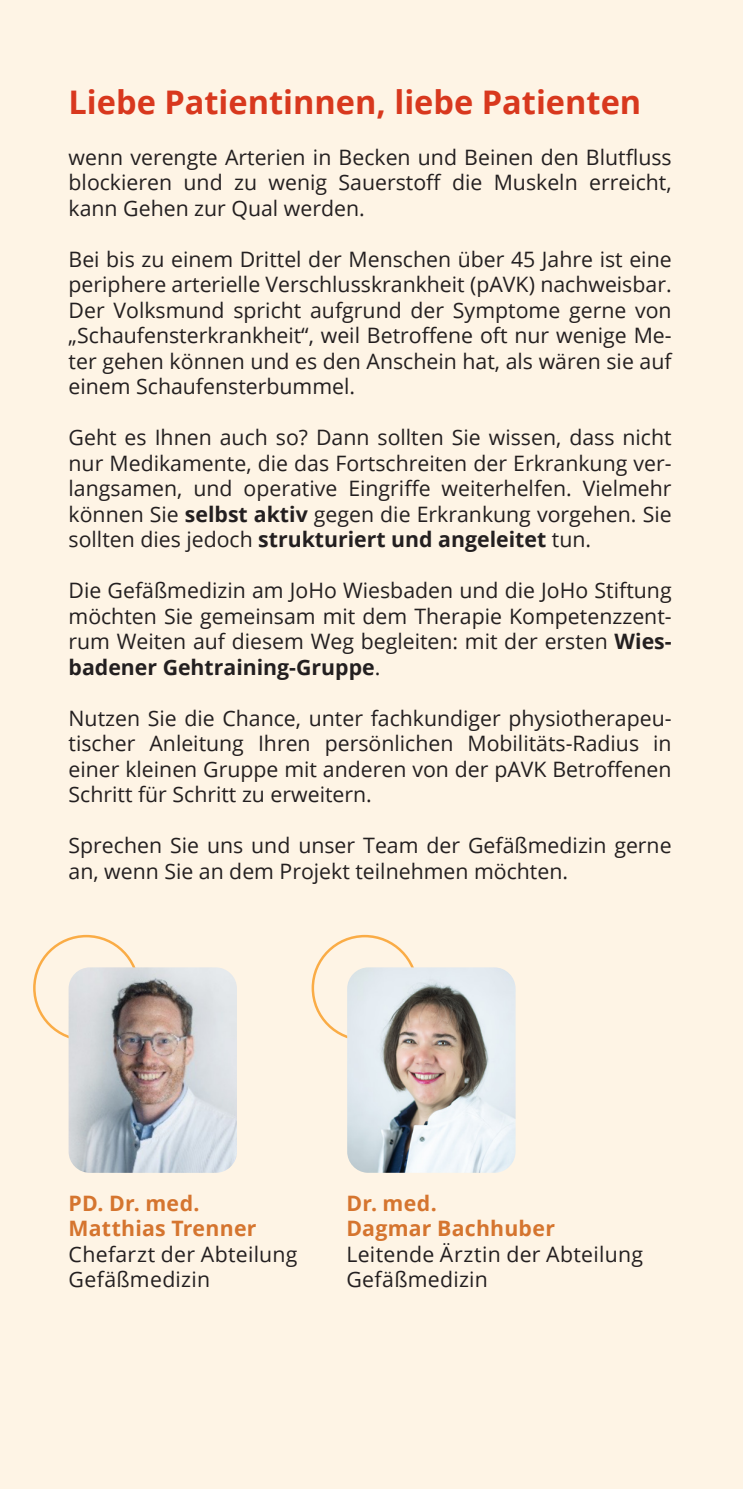
<style>
.page{position:relative;width:745px;height:1489px;background:#fff}
.page>*{position:absolute;margin:0;border:0;box-sizing:border-box;transform-origin:0 0}
.t1{font:700 32.5px "Open Sans";color:#d8381e}
.t2{font:21.25px/25.5px "Open Sans";color:#231f20;text-align:justify}
.t3{font:700 21.25px "Open Sans";letter-spacing:.015em;color:#d5752f}
.s1{font-weight:700}
</style>
<div class="page">
<div style="left:0;top:0;width:742px;height:1488px;background:#fef4e5"></div>
<img style="left:69px;top:967px;width:168px;height:205px">
<img style="left:347px;top:967px;width:168px;height:205px">
<h1 class="t1" style="left:69px;top:79px;width:574px">Liebe Patientinnen, liebe Patienten</h1>
<p class="t2" style="left:69px;top:143px;width:604px">wenn verengte Arterien in Becken und Beinen den Blutfluss blockieren und zu wenig Sauerstoff die Muskeln erreicht, kann Gehen zur Qual werden.</p>
<p class="t2" style="left:69px;top:245px;width:604px">Bei bis zu einem Drittel der Menschen über 45 Jahre ist eine periphere arterielle Verschlusskrankheit (pAVK) nachweisbar.<br>Der Volksmund spricht aufgrund der Symptome gerne von „Schaufensterkrankheit“, weil Betroffene oft nur wenige Me&shy;ter gehen können und es den Anschein hat, als wären sie auf einem Schaufensterbummel.</p>
<p class="t2" style="left:69px;top:424px;width:604px">Geht es Ihnen auch so? Dann sollten Sie wissen, dass nicht nur Medikamente, die das Fortschreiten der Erkrankung ver&shy;langsamen, und operative Eingriffe weiterhelfen. Vielmehr können Sie <span class="s1">selbst aktiv</span> gegen die Erkrankung vorgehen. Sie sollten dies jedoch <span class="s1">strukturiert und angeleitet</span> tun.</p>
<p class="t2" style="left:68px;top:577px;width:604px">Die Gefäßmedizin am JoHo Wiesbaden und die JoHo Stiftung möchten Sie gemeinsam mit dem Therapie Kompetenzzent&shy;rum Weiten auf diesem Weg begleiten: mit der ersten <span class="s1">Wies&shy;badener Gehtraining-Gruppe</span>.</p>
<p class="t2" style="left:68px;top:704px;width:604px">Nutzen Sie die Chance, unter fachkundiger physiotherapeu&shy;tischer Anleitung Ihren persönlichen Mobilitäts-Radius in einer kleinen Gruppe mit anderen von der pAVK Betroffenen Schritt für Schritt zu erweitern.</p>
<p class="t2" style="left:68px;top:832px;width:604px">Sprechen Sie uns und unser Team der Gefäßmedizin gerne an, wenn Sie an dem Projekt teilnehmen möchten.</p>
<p class="t3" style="left:68px;top:1187px;width:132px">PD. Dr. med.</p>
<p class="t3" style="left:346px;top:1187px;width:92px">Dr. med.</p>
<p class="t3" style="left:68px;top:1213px;width:189px">Matthias Trenner</p>
<p class="t3" style="left:346px;top:1213px;width:210px">Dagmar Bachhuber</p>
<p class="t2" style="left:68px;top:1240px;width:230px">Chefarzt der Abteilung</p>
<p class="t2" style="left:346px;top:1240px;width:298px">Leitende Ärztin der Abteilung</p>
<p class="t2" style="left:68px;top:1265px;width:143px">Gefäßmedizin</p>
<p class="t2" style="left:346px;top:1265px;width:143px">Gefäßmedizin</p>
</div>
